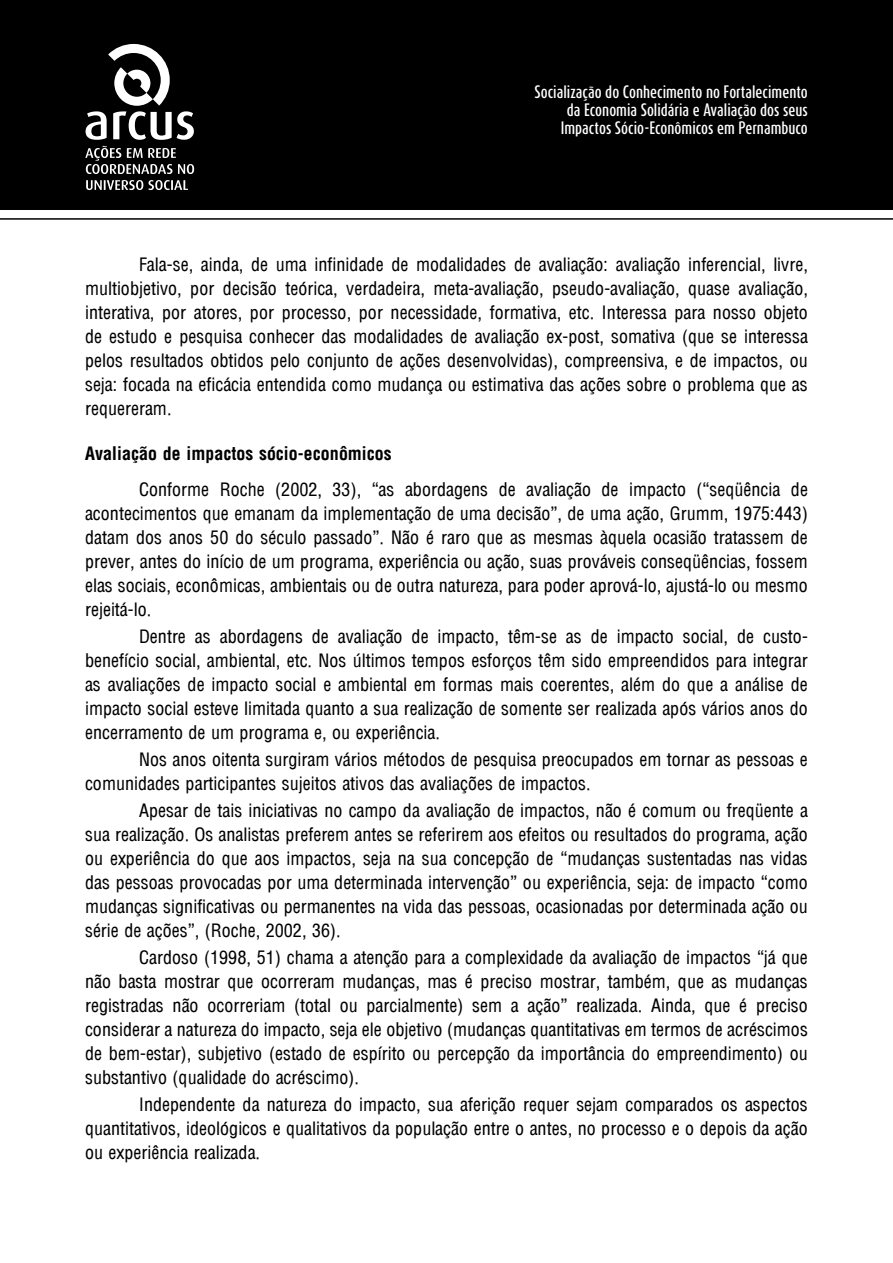
<style>
.page{position:relative;width:893px;height:1263px;background:#fff}
.page>*{position:absolute;margin:0;border:0;box-sizing:border-box;transform-origin:0 0}
.t1{font:18px/24px "Arena Condensed";color:#000;text-align:justify}
.t2{font:700 condensed 18px "Arena";color:#000}
.t3{font:500 15px/18px "Dax Compact";color:#fff;text-align:right}
</style>
<div class="page">
<div style="left:0;top:0;width:893px;height:210px;background:#000"></div>
<hr style="left:0;top:218px;width:893px;height:2px;background:#000">
<svg style="left:86px;top:44px;width:108px;height:96px"></svg>
<svg style="left:85px;top:146px;width:109px;height:44px"></svg>
<p class="t3" style="left:534px;top:82px;width:275px">Socialização do Conhecimento no Fortalecimento da Economia Solidária e Avaliação dos seus<br>Impactos Sócio-Econômicos em Pernambuco</p>
<p class="t1" style="left:85px;top:252px;width:724px;text-indent:54px">Fala-se, ainda, de uma infinidade de modalidades de avaliação: avaliação inferencial, livre, multiobjetivo, por decisão teórica, verdadeira, meta-avaliação, pseudo-avaliação, quase avaliação, interativa, por atores, por processo, por necessidade, formativa, etc. Interessa para nosso objeto de estudo e pesquisa conhecer das modalidades de avaliação ex-post, somativa (que se interessa pelos resultados obtidos pelo conjunto de ações desenvolvidas), compreensiva, e de impactos, ou seja: focada na eficácia entendida como mudança ou estimativa das ações sobre o problema que as requereram.</p>
<p class="t2" style="left:85px;top:442px;width:308px">Avaliação de impactos sócio-econômicos</p>
<p class="t1" style="left:85px;top:477px;width:724px;text-indent:54px">Conforme Roche (2002, 33), “as abordagens de avaliação de impacto (“seqüência de acontecimentos que emanam da implementação de uma decisão”, de uma ação, Grumm, 1975:443) datam dos anos 50 do século passado”. Não é raro que as mesmas àquela ocasião tratassem de prever, antes do início de um programa, experiência ou ação, suas prováveis conseqüências, fossem elas sociais, econômicas, ambientais ou de outra natureza, para poder aprová-lo, ajustá-lo ou mesmo rejeitá-lo.</p>
<p class="t1" style="left:85px;top:624px;width:724px;text-indent:54px">Dentre as abordagens de avaliação de impacto, têm-se as de impacto social, de custo&shy;benefício social, ambiental, etc. Nos últimos tempos esforços têm sido empreendidos para integrar as avaliações de impacto social e ambiental em formas mais coerentes, além do que a análise de impacto social esteve limitada quanto a sua realização de somente ser realizada após vários anos do encerramento de um programa e, ou experiência.</p>
<p class="t1" style="left:85px;top:747px;width:724px;text-indent:54px">Nos anos oitenta surgiram vários métodos de pesquisa preocupados em tornar as pessoas e comunidades participantes sujeitos ativos das avaliações de impactos.</p>
<p class="t1" style="left:85px;top:798px;width:724px;text-indent:54px">Apesar de tais iniciativas no campo da avaliação de impactos, não é comum ou freqüente a sua realização. Os analistas preferem antes se referirem aos efeitos ou resultados do programa, ação ou experiência do que aos impactos, seja na sua concepção de “mudanças sustentadas nas vidas das pessoas provocadas por uma determinada intervenção” ou experiência, seja: de impacto “como mudanças significativas ou permanentes na vida das pessoas, ocasionadas por determinada ação ou série de ações”, (Roche, 2002, 36).</p>
<p class="t1" style="left:85px;top:945px;width:724px;text-indent:54px">Cardoso (1998, 51) chama a atenção para a complexidade da avaliação de impactos “já que não basta mostrar que ocorreram mudanças, mas é preciso mostrar, também, que as mudanças registradas não ocorreriam (total ou parcialmente) sem a ação” realizada. Ainda, que é preciso considerar a natureza do impacto, seja ele objetivo (mudanças quantitativas em termos de acréscimos de bem-estar), subjetivo (estado de espírito ou percepção da importância do empreendimento) ou substantivo (qualidade do acréscimo).</p>
<p class="t1" style="left:85px;top:1092px;width:724px;text-indent:54px">Independente da natureza do impacto, sua aferição requer sejam comparados os aspectos quantitativos, ideológicos e qualitativos da população entre o antes, no processo e o depois da ação ou experiência realizada.</p>
</div>
